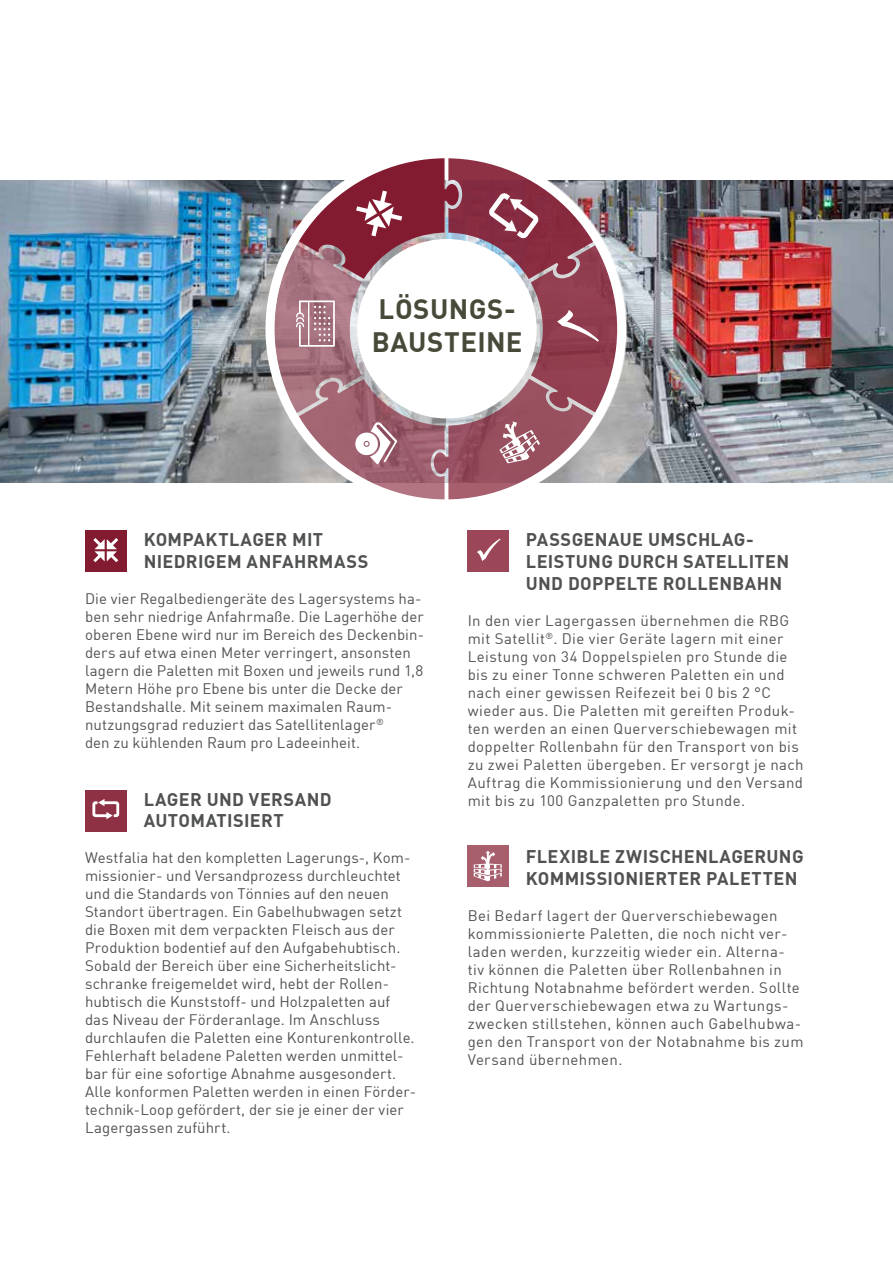
<style>
.page{position:relative;width:893px;height:1263px;background:#fff}
.page>*{position:absolute;margin:0;border:0;box-sizing:border-box;transform-origin:0 0}
.t1{font:700 27.45px/33px "DIN Offc Pro";letter-spacing:.015em;color:#484a39}
.t2{font:700 18px/21.6px "DIN Offc Pro";letter-spacing:.02em;color:#505251}
.t3{font:15px/18px "DIN Offc Pro";letter-spacing:.015em;color:#505251}
</style>
<div class="page">
<img style="left:0;top:180px;width:274px;height:303px">
<img style="left:619px;top:180px;width:274px;height:303px">
<div style="left:85px;top:790px;width:42px;height:41px;background:#8e3145"></div>
<div style="left:85px;top:530px;width:42px;height:41px;background:#821a30"></div>
<div style="left:467px;top:530px;width:42px;height:42px;background:#9b4759"></div>
<div style="left:467px;top:845px;width:42px;height:42px;background:#a75f6e"></div>
<svg style="left:274px;top:159px;width:345px;height:339px"></svg>
<div style="left:265px;top:149px;width:361px;height:359px;border:9px solid #fff;border-radius:50%"></div>
<svg style="left:93px;top:538px;width:25px;height:24px"></svg>
<svg style="left:477px;top:539px;width:24px;height:22px"></svg>
<svg style="left:92px;top:799px;width:28px;height:20px"></svg>
<svg style="left:474px;top:851px;width:28px;height:30px"></svg>
<h1 class="t1" style="left:372px;top:288px;width:152px">LÖSUNGS-<br>BAUSTEINE</h1>
<p class="t2" style="left:144px;top:527px;width:226px">KOMPAKTLAGER MIT<br>NIEDRIGEM ANFAHRMASS</p>
<p class="t3" style="left:85px;top:588px;width:341px">Die vier Regalbediengeräte des Lagersystems ha&shy;ben sehr niedrige Anfahrmaße. Die Lagerhöhe der oberen Ebene wird nur im Bereich des Deckenbin&shy;ders auf etwa einen Meter verringert, ansonsten lagern die Paletten mit Boxen und jeweils rund 1,8<br>Metern Höhe pro Ebene bis unter die Decke der Bestandshalle. Mit seinem maximalen Raum&shy;nutzungsgrad reduziert das Satellitenlager<sup>®<br></sup>den zu kühlenden Raum pro Ladeeinheit.</p>
<p class="t2" style="left:144px;top:786px;width:189px">LAGER UND VERSAND<br>AUTOMATISIERT</p>
<p class="t3" style="left:85px;top:847px;width:333px">Westfalia hat den kompletten Lagerungs-, Kom&shy;missionier- und Versandprozess durchleuchtet und die Standards von Tönnies auf den neuen Standort übertragen. Ein Gabelhubwagen setzt die Boxen mit dem verpackten Fleisch aus der Produktion bodentief auf den Aufgabehubtisch.<br>Sobald der Bereich über eine Sicherheitslicht&shy;schranke freigemeldet wird, hebt der Rollen&shy;hubtisch die Kunststoff- und Holzpaletten auf das Niveau der Förderanlage. Im Anschluss durchlaufen die Paletten eine Konturenkontrolle.<br>Fehlerhaft beladene Paletten werden unmittel&shy;bar für eine sofortige Abnahme ausgesondert.<br>Alle konformen Paletten werden in einen Förder&shy;technik-Loop gefördert, der sie je einer der vier Lagergassen zuführt.</p>
<p class="t2" style="left:526px;top:527px;width:265px">PASSGENAUE UMSCHLAG-<br>LEISTUNG DURCH SATELLITEN<br>UND DOPPELTE ROLLENBAHN</p>
<p class="t3" style="left:468px;top:610px;width:337px">In den vier Lagergassen übernehmen die RBG mit Satellit<sup>®</sup>. Die vier Geräte lagern mit einer Leistung von 34 Doppelspielen pro Stunde die bis zu einer Tonne schweren Paletten ein und nach einer gewissen Reifezeit bei 0 bis 2 °C wieder aus. Die Paletten mit gereiften Produk&shy;ten werden an einen Querverschiebewagen mit doppelter Rollenbahn für den Transport von bis zu zwei Paletten übergeben. Er versorgt je nach Auftrag die Kommissionierung und den Versand mit bis zu 100 Ganzpaletten pro Stunde.</p>
<p class="t2" style="left:526px;top:843px;width:279px">FLEXIBLE ZWISCHENLAGERUNG<br>KOMMISSIONIERTER PALETTEN</p>
<p class="t3" style="left:468px;top:905px;width:337px">Bei Bedarf lagert der Querverschiebewagen kommissionierte Paletten, die noch nicht ver&shy;laden werden, kurzzeitig wieder ein. Alterna&shy;tiv können die Paletten über Rollenbahnen in Richtung Notabnahme befördert werden. Sollte der Querverschiebewagen etwa zu Wartungs&shy;zwecken stillstehen, können auch Gabelhubwa&shy;gen den Transport von der Notabnahme bis zum Versand übernehmen.</p>
</div>
